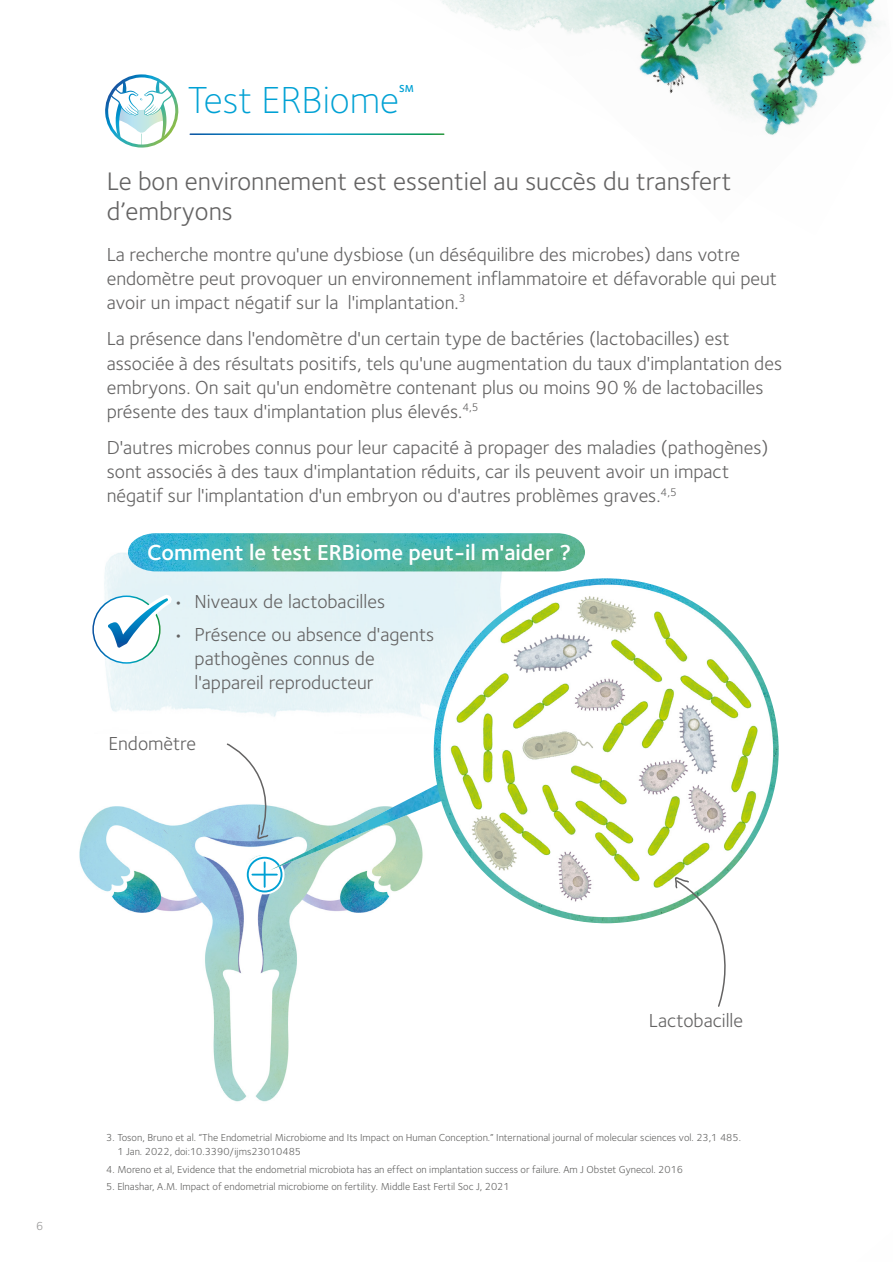
<style>
.page{position:relative;width:893px;height:1263px;background:#fff}
.page>*{position:absolute;margin:0;border:0;box-sizing:border-box;transform-origin:0 0}
.t1{font:300 39px "Foundry Sterling";color:#00a1d4}
.t2{font:26.25px/30px "Foundry Sterling";color:#646363}
.t3{font:600 22.5px "Foundry Sterling";color:#fff}
.t4{font:19.5px/24px "Foundry Sterling";color:#646363}
.t5{font:12px "Foundry Sterling";color:#989797}
.t6{font:10.5px/13.5px "Foundry Sterling";color:#656564}
.t7{font:600 10.5px "Foundry Sterling";color:#00a1d4}
</style>
<div class="page">
<img style="left:527px;top:0;width:363px;height:140px">
<img style="left:95px;top:552px;width:416px;height:181px">
<img style="left:79px;top:806px;width:337px;height:296px">
<svg style="left:245px;top:855px;width:39px;height:39px"></svg>
<div style="left:247px;top:857px;width:35px;height:35px;border:2px solid #00a1d4;border-radius:50%"></div>
<hr style="left:264px;top:862px;width:2px;height:25px;background:#00a1d4">
<svg style="left:226px;top:743px;width:261px;height:132px"></svg>
<img style="left:270px;top:759px;width:212px;height:111px">
<svg style="left:105px;top:74px;width:74px;height:74px"></svg>
<img style="left:128px;top:533px;width:457px;height:38px">
<svg style="left:93px;top:596px;width:67px;height:67px"></svg>
<div style="left:92px;top:595px;width:69px;height:69px;border:2px solid #fff;border-radius:50%"></div>
<svg style="left:98px;top:589px;width:80px;height:67px"></svg>
<img style="left:434px;top:578px;width:345px;height:345px;border-radius:172px">
<svg style="left:674px;top:876px;width:52px;height:131px"></svg>
<h1 class="t1" style="left:187px;top:77px;width:213px">Test ERBiome</h1>
<p class="t7" style="left:399px;top:82px;width:16px">SM</p>
<h2 class="t2" style="left:107px;top:166px;width:626px">Le bon environnement est essentiel au succès du transfert d’embryons</h2>
<p class="t4" style="left:107px;top:242px;width:672px">La recherche montre qu'une dysbiose (un déséquilibre des microbes) dans votre endomètre peut provoquer un environnement inflammatoire et défavorable qui peut avoir un impact négatif sur la l'implantation.<sup>3</sup></p>
<p class="t4" style="left:107px;top:327px;width:677px">La présence dans l'endomètre d'un certain type de bactéries (lactobacilles) est associée à des résultats positifs, tels qu'une augmentation du taux d'implantation des embryons. On sait qu'un endomètre contenant plus ou moins 90 % de lactobacilles présente des taux d'implantation plus élevés.<sup>4,5</sup></p>
<p class="t4" style="left:107px;top:436px;width:663px">D'autres microbes connus pour leur capacité à propager des maladies (pathogènes) sont associés à des taux d'implantation réduits, car ils peuvent avoir un impact négatif sur l'implantation d'un embryon ou d'autres problèmes graves.<sup>4,5</sup></p>
<p class="t3" style="left:147px;top:539px;width:426px">Comment le test ERBiome peut-il m'aider ?</p>
<p class="t4" style="left:173px;top:590px;width:213px">• Niveaux de lactobacilles</p>
<p class="t4" style="left:195px;top:622px;width:241px;text-indent:-21px">• Présence ou absence d'agents pathogènes connus de l'appareil reproducteur</p>
<p class="t4" style="left:108px;top:732px;width:89px">Endomètre</p>
<p class="t5" style="left:36px;top:1219px;width:9px">6</p>
<p class="t4" style="left:649px;top:1008px;width:96px">Lactobacille</p>
<p class="t6" style="left:117px;top:1131px;width:625px;text-indent:-11px">3. Toson, Bruno et al. “The Endometrial Microbiome and Its Impact on Human Conception.” International journal of molecular sciences vol. 23,1 485.<br>1 Jan. 2022, doi:10.3390/ijms23010485</p>
<p class="t6" style="left:106px;top:1162px;width:578px">4. Moreno et al, Evidence that the endometrial microbiota has an effect on implantation success or failure. Am J Obstet Gynecol. 2016</p>
<p class="t6" style="left:106px;top:1180px;width:405px">5. Elnashar, A.M. Impact of endometrial microbiome on fertility. Middle East Fertil Soc J, 2021</p>
</div>
